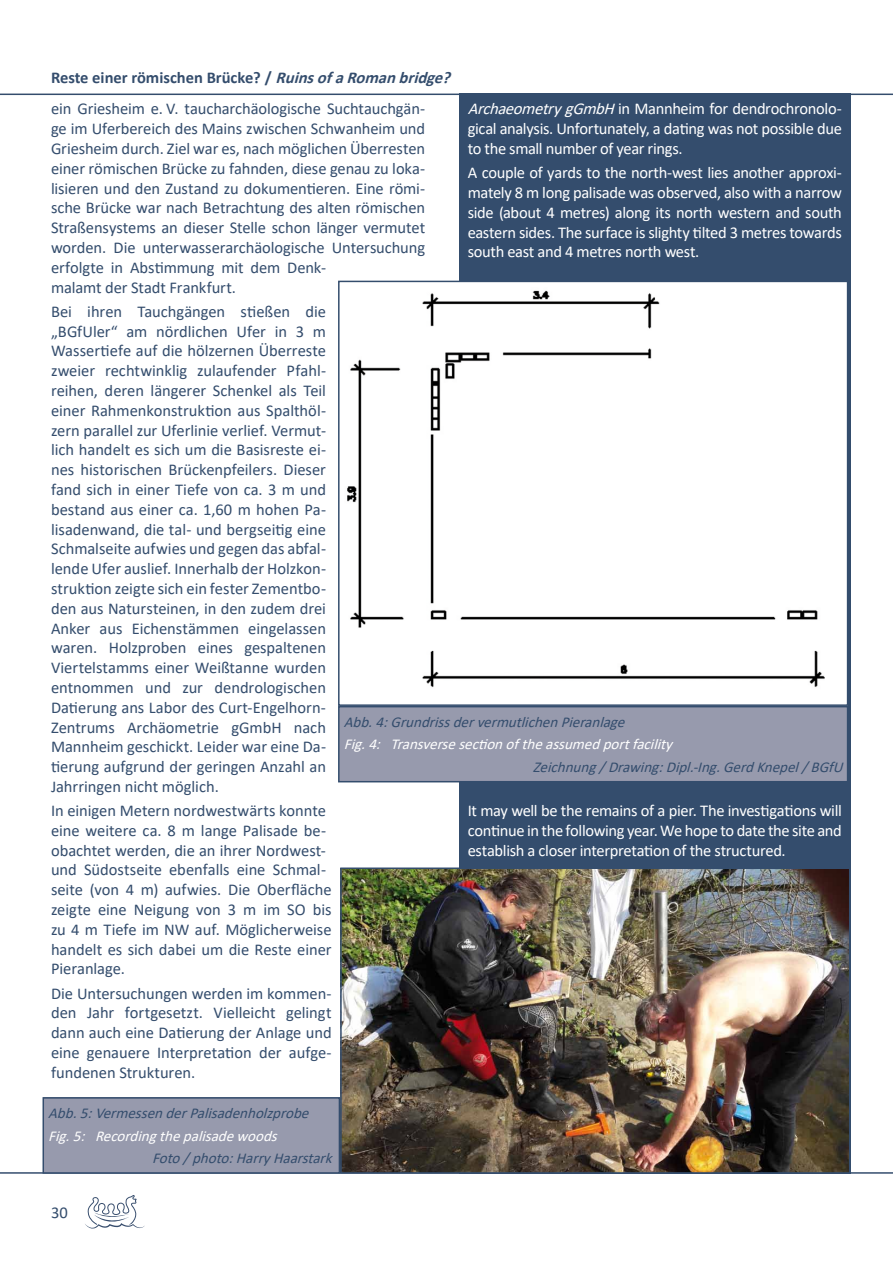
<style>
.page{position:relative;width:893px;height:1263px;background:#fff}
.page>*{position:absolute;margin:0;border:0;box-sizing:border-box;transform-origin:0 0}
.t1{font:16.5px/19.8px "Calibri";letter-spacing:-.005em;color:#344d6d}
.t2{font:16.5px/19.8px "Calibri";letter-spacing:-.02em;color:#fff;text-align:justify}
.t3{font:700 16.5px "Calibri";color:#344d6d}
.t4{font:italic 15px "Calibri";color:#344d6d}
.t5{font:italic 15px "Calibri";color:#fff}
.s1{font-style:italic}
</style>
<div class="page">
<svg style="left:85px;top:1195px;width:60px;height:33px"></svg>
<hr style="left:0;top:1172px;width:893px;height:2px;background:#344d6d">
<hr style="left:0;top:94px;width:893px;height:1px;background:#344d6d">
<div style="left:459px;top:94px;width:391px;height:1080px;background:#344d6d"></div>
<div style="left:347px;top:284px;width:498px;height:419px;background:#fff"></div>
<div style="left:338px;top:281px;width:510px;height:425px;border:2px solid #344d6d"></div>
<div style="left:339px;top:707px;width:509px;height:75px;background:#979aad"></div>
<div style="left:338px;top:706px;width:510px;height:76px;border:2px solid #344d6d"></div>
<img style="left:343px;top:870px;width:504px;height:301px">
<div style="left:340px;top:867px;width:510px;height:307px;border:2px solid #344d6d"></div>
<div style="left:43px;top:1098px;width:296px;height:75px;background:#979aad"></div>
<div style="left:43px;top:1097px;width:297px;height:77px;border:2px solid #344d6d"></div>
<p class="t3" style="left:51px;top:66px;width:406px">Reste einer römischen Brücke? / <span class="s1">RuinsofaRomanbridge?</span></p>
<p class="t2" style="left:468px;top:99px;width:376px"><span class="s1">ArchaeometrygGmbH</span>in Mannheim for dendrochronolo&shy;gical analysis. Unfortunately, a dating was not possible due to the small number of year rings.</p>
<p class="t2" style="left:468px;top:162px;width:376px">A couple of yards to the north-west lies another approxi&shy;mately 8 m long palisade was observed, also with a narrow side (about 4 metres) along its north western and south eastern sides. The surface is slighty tilted 3 metres towards south east and 4 metres north west.</p>
<p class="t1" style="left:51px;top:99px;width:376px">ein Griesheim e. V. taucharchäologische Suchtauchgän&shy;ge im Uferbereich des Mains zwischen Schwanheim und Griesheim durch. Ziel war es, nach möglichen Überresten einer römischen Brücke zu fahnden, diese genau zu loka&shy;lisieren und den Zustand zu dokumentieren. Eine römi&shy;sche Brücke war nach Betrachtung des alten römischen Straßensystems an dieser Stelle schon länger vermutet worden. Die unterwasserarchäologische Untersuchung erfolgte in Abstimmung mit dem Denk-<br>malamt der Stadt Frankfurt.</p>
<p class="t1" style="left:51px;top:301px;width:277px;text-align:justify">Bei ihren Tauchgängen stießen die „BGfUler“ am nördlichen Ufer in 3 m Wassertiefe auf die hölzernen Überreste zweier rechtwinklig zulaufender Pfahl&shy;reihen, deren längerer Schenkel als Teil einer Rahmenkonstruktion aus Spalthöl&shy;zern parallel zur Uferlinie verlief. Vermut&shy;lich handelt es sich um die Basisreste ei&shy;nes historischen Brückenpfeilers. Dieser fand sich in einer Tiefe von ca. 3 m und bestand aus einer ca. 1,60 m hohen Pa&shy;lisadenwand, die tal- und bergseitig eine Schmalseite aufwies und gegen das abfal&shy;lende Ufer auslief. Innerhalb der Holzkon&shy;struktion zeigte sich ein fester Zementbo&shy;den aus Natursteinen, in den zudem drei Anker aus Eichenstämmen eingelassen waren. Holzproben eines gespaltenen Viertelstamms einer Weißtanne wurden entnommen und zur dendrologischen Datierung ans Labor des Curt-Engelhorn-Zentrums Archäometrie gGmbH nach Mannheim geschickt. Leider war eine Da&shy;tierung aufgrund der geringen Anzahl an Jahrringen nicht möglich.</p>
<p class="t1" style="left:51px;top:800px;width:282px">In einigen Metern nordwestwärts konnte eine weitere ca. 8 m lange Palisade be&shy;obachtet werden, die an ihrer Nordwest&shy;und Südostseite ebenfalls eine Schmal&shy;seite (von 4 m) aufwies. Die Oberfläche zeigte eine Neigung von 3 m im SO bis zu 4 m Tiefe im NW auf. Möglicherweise handelt es sich dabei um die Reste einer Pieranlage.</p>
<p class="t1" style="left:51px;top:983px;width:282px;text-align:justify">Die Untersuchungen werden im kommen&shy;den Jahr fortgesetzt. Vielleicht gelingt dann auch eine Datierung der Anlage und eine genauere Interpretation der aufge&shy;fundenen Strukturen.</p>
<p class="t4" style="left:344px;top:712px;width:287px">Abb.4: GrundrissdervermutlichenPieranlage</p>
<p class="t5" style="left:344px;top:734px;width:335px">Fig.4: Transversesectionoftheassumedportfacility</p>
<p class="t4" style="left:533px;top:756px;width:316px">Zeichnung/Drawing:Dipl.-Ing. GerdKnepel/BGfU</p>
<p class="t2" style="left:468px;top:800px;width:376px">It may well be the remains of a pier. The investigations will continue in the following year. We hope to date the site and establish a closer interpretation of the structured.</p>
<p class="t4" style="left:48px;top:1103px;width:267px">Abb.5: VermessenderPalisadenholzprobe</p>
<p class="t5" style="left:48px;top:1125px;width:235px">Fig.5: Recordingthepalisadewoods</p>
<p class="t4" style="left:152px;top:1147px;width:186px">Foto/photo:HarryHaarstark</p>
<p class="t1" style="left:51px;top:1202px;width:18px">30</p>
</div>
